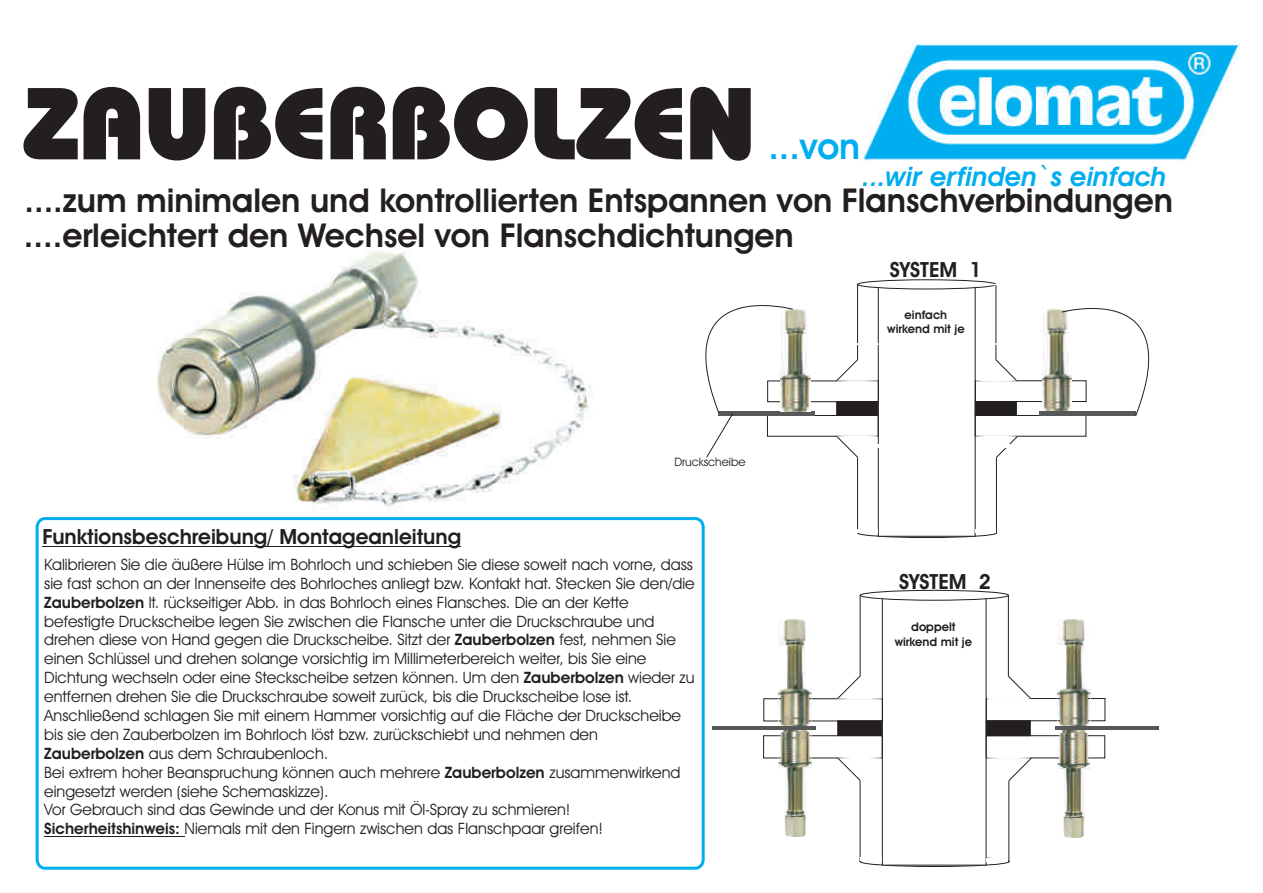
<style>
.page{position:relative;width:1263px;height:893px;background:#fff}
.page>*{position:absolute;margin:0;border:0;box-sizing:border-box;transform-origin:0 0}
.t1{font:800 102px "Bauhaus IT Cby BT";color:#231f20}
.t2{font:700 36px "Avant Garde IT Cby BT";color:#00aeef}
.t3{font:700 33px "Avant Garde IT Cby BT";color:#231f20}
.t4{font:italic 700 27px "Avant Garde IT Cby BT";color:#00aeef}
.t5{font:700 21px "Avant Garde IT Cby BT";color:#231f20}
.t6{font:15.75px/18.9px "Avant Garde IT Cby BT";color:#231f20}
.t7{font:700 12px/14.2px "Avant Garde IT Cby BT";color:#231f20;text-align:center}
.t8{font:11.7px "Avant Garde IT Cby BT";color:#231f20}
.s1{font-weight:700}
</style>
<div class="page">
<img style="left:157px;top:251px;width:435px;height:260px">
<div style="left:36px;top:517px;width:669px;height:353px;border:3px solid #00aeef;border-radius:8px"></div>
<img style="left:860px;top:40px;width:379px;height:121px">
<svg style="left:857px;top:528px;width:140px;height:10px"></svg>
<div style="left:975px;top:381px;width:111px;height:21px;border:1px solid #231f20"></div>
<div style="left:767px;top:381px;width:111px;height:21px;border:1px solid #231f20"></div>
<div style="left:767px;top:415px;width:111px;height:21px;border:1px solid #231f20"></div>
<div style="left:975px;top:415px;width:111px;height:21px;border:1px solid #231f20"></div>
<div style="left:857px;top:280px;width:139px;height:9px;background:#fff;border:1px solid #231f20;border-radius:50%"></div>
<svg style="left:836px;top:284px;width:182px;height:253px"></svg>
<img style="left:1042px;top:309px;width:19px;height:102px">
<hr style="left:1039px;top:411px;width:97px;height:4px;background:#57585a">
<svg style="left:793px;top:411px;width:22px;height:4px"></svg>
<img style="left:793px;top:308px;width:17px;height:103px">
<svg style="left:1061px;top:307px;width:89px;height:109px"></svg>
<svg style="left:705px;top:305px;width:88px;height:153px"></svg>
<hr style="left:839px;top:343px;width:45px;height:2px;background:#fff;border-radius:50%">
<hr style="left:988px;top:343px;width:44px;height:2px;background:#fff;border-radius:50%">
<hr style="left:988px;top:284px;width:44px;height:2px;background:#fff;border-radius:50%">
<hr style="left:862px;top:444px;width:22px;height:3px;background:#fff">
<hr style="left:988px;top:444px;width:22px;height:3px;background:#fff">
<svg style="left:860px;top:856px;width:149px;height:11px"></svg>
<div style="left:986px;top:698px;width:119px;height:23px;border:1px solid #231f20"></div>
<div style="left:986px;top:735px;width:119px;height:23px;border:1px solid #231f20"></div>
<svg style="left:860px;top:590px;width:148px;height:10px"></svg>
<svg style="left:837px;top:594px;width:195px;height:271px"></svg>
<img style="left:1057px;top:619px;width:33px;height:219px">
<img style="left:778px;top:619px;width:33px;height:218px">
<hr style="left:1055px;top:726px;width:104px;height:4px;background:#57585a">
<hr style="left:712px;top:726px;width:104px;height:4px;background:#57585a">
<hr style="left:44px;top:836px;width:141px;height:1px;background:#231f20">
<hr style="left:43px;top:546px;width:418px;height:1px;background:#231f20">
<h1 class="t1" style="left:23px;top:82px;width:734px">ZAUBERBOLZEN</h1>
<h2 class="t2" style="left:768px;top:132px;width:93px">...von</h2>
<h3 class="t4" style="left:862px;top:165px;width:305px">...wir erfinden`s einfach</h3>
<h3 class="t3" style="left:25px;top:187px;width:1150px">....zum minimalen und kontrollierten Entspannen von Flanschverbindungen</h3>
<h3 class="t3" style="left:24px;top:222px;width:771px">....erleichtert den Wechsel von Flanschdichtungen</h3>
<h3 class="t5" style="left:43px;top:528px;width:420px">Funktionsbeschreibung/ Montageanleitung</h3>
<p class="t8" style="left:674px;top:458px;width:73px">Druckscheibe</p>
<p class="t6" style="left:44px;top:556px;width:652px">Kalibrieren Sie die äußere Hülse im Bohrloch und schieben Sie diese soweit nach vorne, dass sie fast schon an der Innenseite des Bohrloches anliegt bzw. Kontakt hat. Stecken Sie den/die <span class="s1">Zauberbolzen</span> lt. rückseitiger Abb. in das Bohrloch eines Flansches. Die an der Kette befestigte Druckscheibe legen Sie zwischen die Flansche unter die Druckschraube und drehen diese von Hand gegen die Druckscheibe. Sitzt der <span class="s1">Zauberbolzen</span> fest, nehmen Sie einen Schlüssel und drehen solange vorsichtig im Millimeterbereich weiter, bis Sie eine Dichtung wechseln oder eine Steckscheibe setzen können. Um den <span class="s1">Zauberbolzen</span> wieder zu entfernen drehen Sie die Druckschraube soweit zurück, bis die Druckscheibe lose ist.<br>Anschließend schlagen Sie mit einem Hammer vorsichtig auf die Fläche der Druckscheibe bis sie den Zauberbolzen im Bohrloch löst bzw. zurückschiebt und nehmen den <span class="s1">Zauberbolzen</span> aus dem Schraubenloch.<br>Bei extrem hoher Beanspruchung können auch mehrere <span class="s1">Zauberbolzen</span> zusammenwirkend eingesetzt werden (siehe Schemaskizze).<br>Vor Gebrauch sind das Gewinde und der Konus mit Öl-Spray zu schmieren!<br><span class="s1">Sicherheitshinweis:</span> Niemals mit den Fingern zwischen das Flanschpaar greifen!</p>
<h3 class="t5" style="left:890px;top:261px;width:93px">SYSTEM 1</h3>
<p class="t7" style="left:887px;top:309px;width:79px">einfach wirkend mit je</p>
<h3 class="t5" style="left:899px;top:573px;width:93px">SYSTEM 2</h3>
<p class="t7" style="left:895px;top:621px;width:79px">doppelt wirkend mit je</p>
</div>
